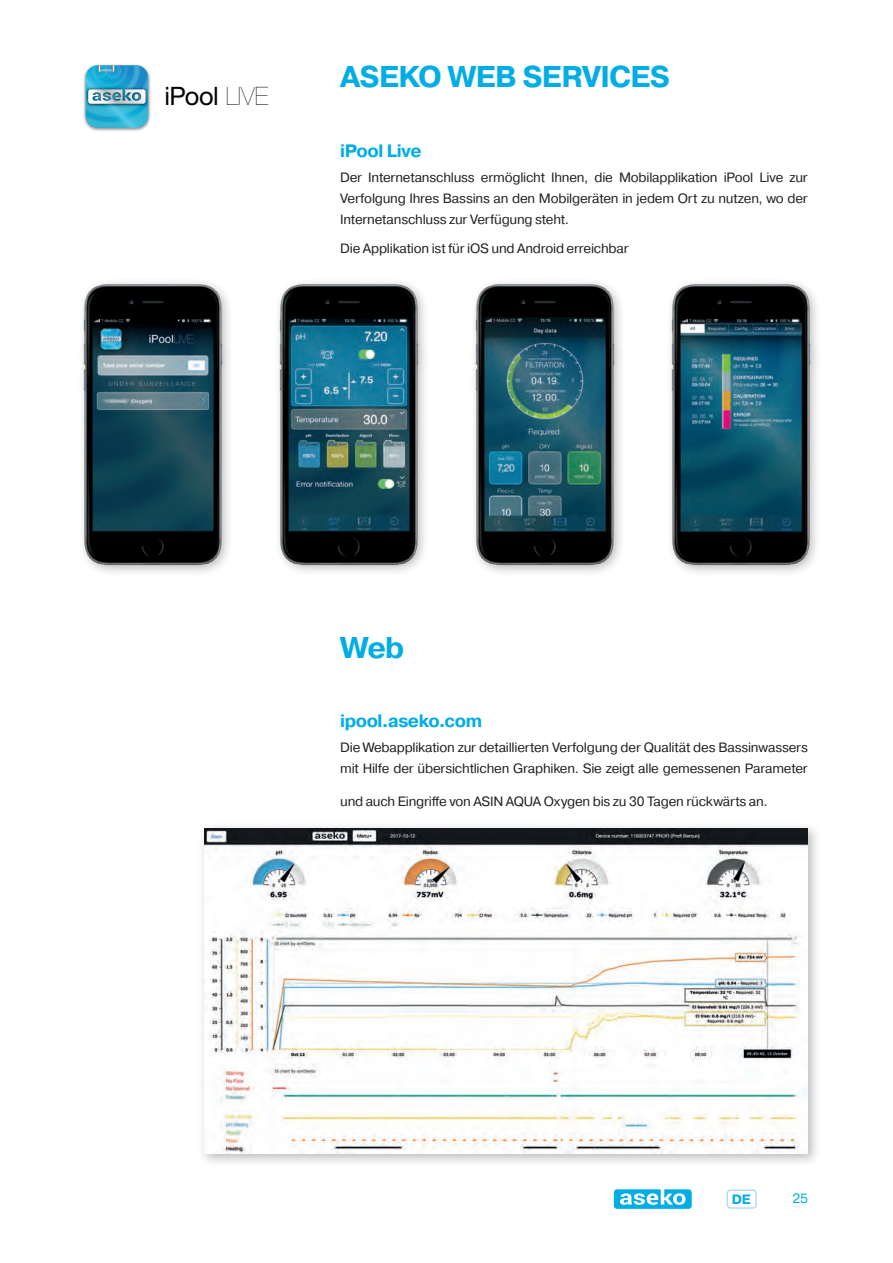
<style>
.page{position:relative;width:893px;height:1263px;background:#fff}
.page>*{position:absolute;margin:0;border:0;box-sizing:border-box;transform-origin:0 0}
.t1{font:700 30px "Pragmatica";letter-spacing:-.025em;color:#00ade5}
.t2{font:25.35px "Helvetica Neue CE";letter-spacing:-.025em;color:#000001}
.t3{font:700 18px "Pragmatica";letter-spacing:-.025em;color:#00ade5}
.t4{font:13.5px/21px "Pragmatica";letter-spacing:-.015em;color:#231f20;text-align:justify}
.t5{font:700 13.5px "Pragmatica";color:#00ade5}
.t6{font:13.5px "Pragmatica";color:#00ade5}
.s1{font-weight:200}
</style>
<div class="page">
<div style="left:726px;top:1189px;width:31px;height:20px;border:2px solid #b6dcef;border-radius:4px"></div>
<svg style="left:614px;top:1189px;width:78px;height:20px"></svg>
<img style="left:83px;top:64px;width:68px;height:67px">
<svg style="left:86px;top:65px;width:62px;height:63px;background:#4aaecd"></svg>
<img style="left:82px;top:282px;width:147px;height:291px">
<div style="left:198px;top:821px;width:623px;height:346px;background:#231f20;opacity:.3"></div>
<img style="left:204px;top:828px;width:604px;height:325px">
<img style="left:278px;top:282px;width:147px;height:290px">
<img style="left:474px;top:282px;width:147px;height:291px">
<img style="left:670px;top:282px;width:147px;height:291px">
<h2 class="t2" style="left:165px;top:82px;width:105px">iPool <span class="s1">LIVE</span></h2>
<h1 class="t1" style="left:340px;top:58px;width:331px">ASEKO WEB SERVICES</h1>
<h3 class="t3" style="left:340px;top:139px;width:83px">iPool Live</h3>
<p class="t4" style="left:340px;top:167px;width:469px">Der Internetanschluss ermöglicht Ihnen, die Mobilapplikation iPool Live zur Verfolgung Ihres Bassins an den Mobilgeräten in jedem Ort zu nutzen, wo der Internetanschluss zur Verfügung steht.</p>
<p class="t4" style="left:340px;top:238px;width:290px">Die Applikation ist für iOS und Android erreichbar</p>
<h1 class="t1" style="left:340px;top:628px;width:66px">Web</h1>
<h3 class="t3" style="left:340px;top:709px;width:144px">ipool.aseko.com</h3>
<p class="t4" style="left:340px;top:738px;width:469px">Die Webapplikation zur detaillierten Verfolgung der Qualität des Bassinwassers mit Hilfe der übersichtlichen Graphiken. Sie zeigt alle gemessenen Parameter</p>
<p class="t4" style="left:340px;top:792px;width:429px">und auch Eingriffe von ASIN AQUA Oxygen bis zu 30 Tagen rückwärts an.</p>
<p class="t5" style="left:732px;top:1190px;width:21px">DE</p>
<p class="t6" style="left:793px;top:1190px;width:17px">25</p>
</div>
